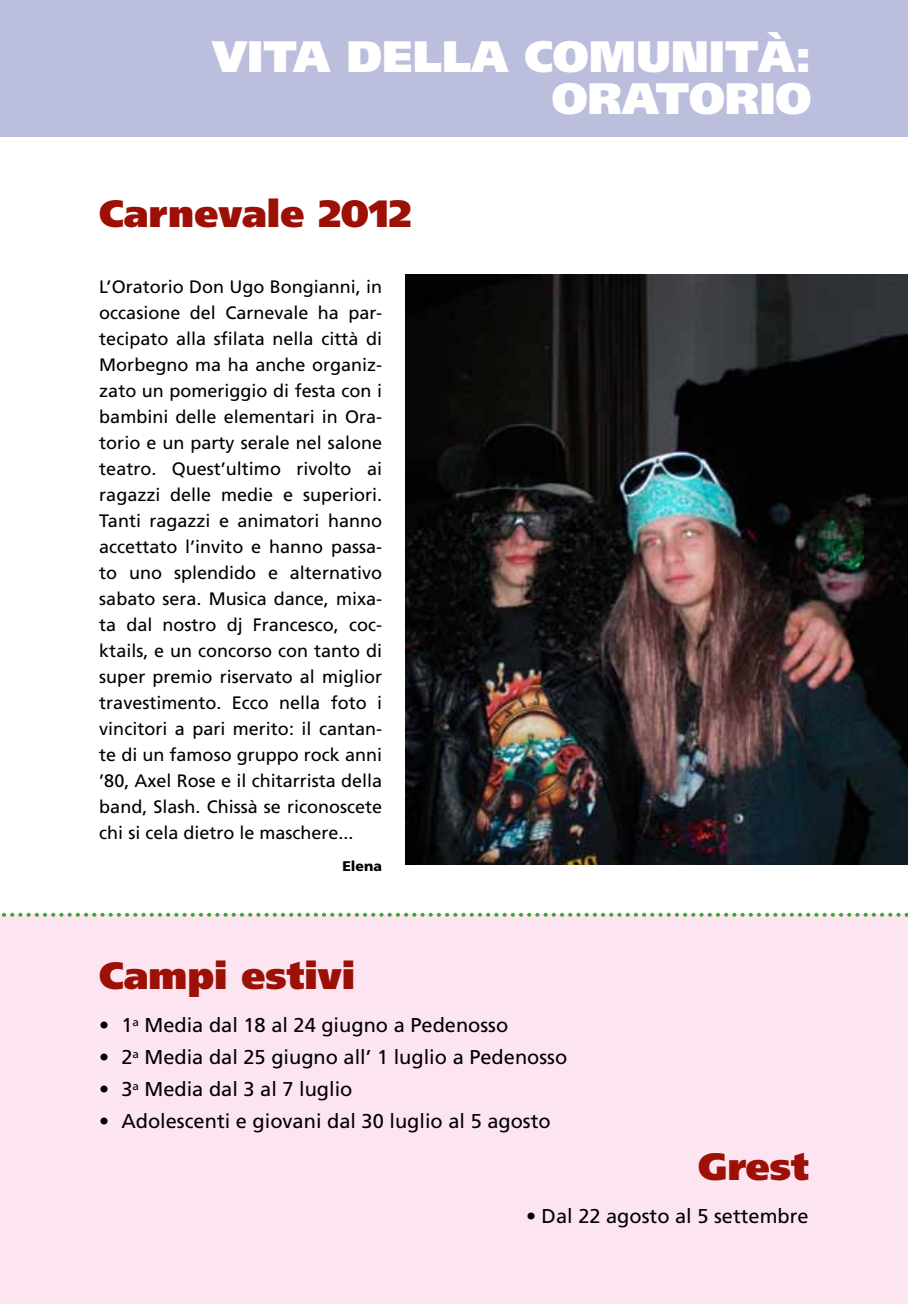
<style>
.page{position:relative;width:908px;height:1304px;background:#fff}
.page>*{position:absolute;margin:0;border:0;box-sizing:border-box;transform-origin:0 0}
.t1{font:900 44px/42px "Frutiger";color:#fff;text-align:right}
.t2{font:900 38px "Frutiger";color:#9c1006}
.t3{font:20px "Frutiger";color:#000}
.t4{font:18px/26px "Frutiger";color:#000;text-align:justify}
.t5{font:900 14px "Frutiger";color:#000}
</style>
<div class="page">
<div style="left:0;top:915px;width:907px;height:389px;background:#fce5f1"></div>
<div style="left:0;top:0;width:907px;height:136px;background:#bbbedc"></div>
<img style="left:405px;top:275px;width:502px;height:589px">
<svg style="left:0;top:913px;width:908px;height:4px"></svg>
<h1 class="t1" style="left:212px;top:35px;width:600px">vita della comunità: oratorio</h1>
<h2 class="t2" style="left:99px;top:191px;width:313px">Carnevale 2012</h2>
<p class="t4" style="left:99px;top:274px;width:284px">L’Oratorio Don Ugo Bongianni, in occasione del Carnevale ha par&shy;tecipato alla sfilata nella città di Morbegno ma ha anche organiz&shy;zato un pomeriggio di festa con i bambini delle elementari in Ora&shy;torio e un party serale nel salone teatro. Quest’ultimo rivolto ai ragazzi delle medie e superiori.<br>Tanti ragazzi e animatori hanno accettato l’invito e hanno passa&shy;to uno splendido e alternativo sabato sera. M usica dance, mixa&shy;ta dal nostro dj Francesco, coc&shy;ktails, e un concorso con tanto di super premio riservato al miglior travestimento. Ecco nella foto i vincitori a pari merito: il cantan&shy;te di un famoso gruppo rock anni ’80, Axel Rose e il chitarrista della band, Slash. Chissà se riconoscete chi si cela dietro le maschere...</p>
<p class="t5" style="left:342px;top:858px;width:41px">Elena</p>
<h2 class="t2" style="left:99px;top:952px;width:257px">Campi estivi</h2>
<p class="t3" style="left:99px;top:1014px;width:410px">• 1<sup>a</sup> Media dal 18 al 24 giugno a Pedenosso</p>
<p class="t3" style="left:99px;top:1046px;width:469px">• 2<sup>a</sup> Media dal 25 giugno all’ 1 luglio a Pedenosso</p>
<p class="t3" style="left:99px;top:1078px;width:254px">• 3<sup>a</sup> Media dal 3 al 7 luglio</p>
<p class="t3" style="left:99px;top:1110px;width:453px">• Adolescenti e giovani dal 30 luglio al 5 agosto</p>
<h2 class="t2" style="left:697px;top:1143px;width:112px">Grest</h2>
<p class="t3" style="left:526px;top:1205px;width:284px">• Dal 22 agosto al 5 settembre</p>
</div>
